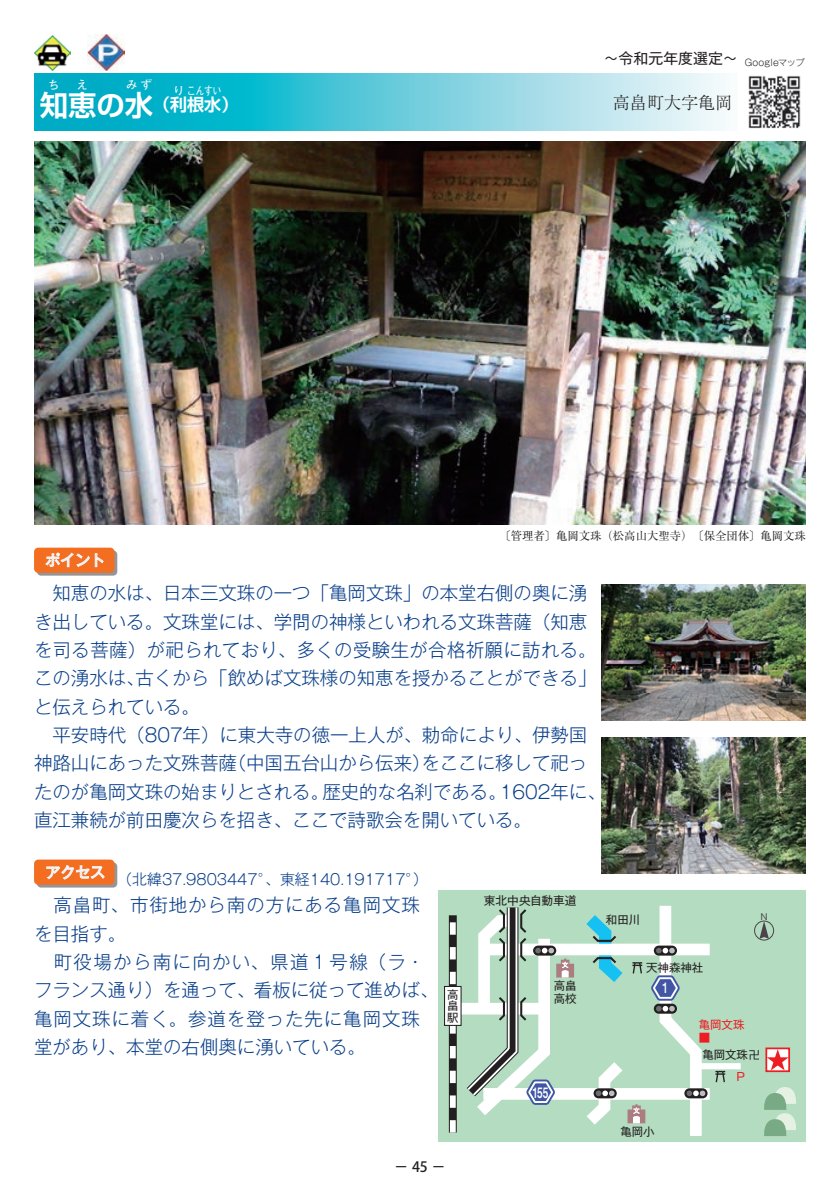
<style>
.page{position:relative;width:840px;height:1191px;background:#fff}
.page>*{position:absolute;margin:0;border:0;box-sizing:border-box;transform-origin:0 0}
.t1{font:700 28.4px "Shin Go Pro De";color:#fff}
.t2{font:300 18.4px/28.4px "Gothic MB101 Pro";color:#083e89}
.t3{font:300 18.4px/28.4px "Gothic MB101 Pro";letter-spacing:.05em;color:#083e89}
.t4{font:300 17px "Ryumin Pro";color:#231f20}
.t5{font:700 17px "Shin Go Pro De";color:#fff}
.t6{font:300 14.8px "Gothic MB101 Pro";color:#083e89}
.t7{font:14.8px "Gothic MB101 Pro";color:#231f20}
.t8{font:14.2px "Midashi Go Pro MB31";color:#fff;scale:.7 1}
.t9{font:500 14.2px "Koz Go Pro";color:#231f20}
.t10{font:11.6px "Gothic MB101 Pro";color:#231f20}
.t11{font:11.4px "Ryumin Pro";color:#231f20}
.t12{font:11.4px/11.4px "Gothic MB101 Pro";color:#231f20;text-align:justify}
.t13{font:700 11.4px "Shin Go Pro De";color:#fff}
.t14{font:11.4px/13.6px "Gothic MB101 Pro";color:#ee1d23}
.t15{font:8.6px "Gothic MB101 Pro";color:#4c4449}
</style>
<div class="page">
<svg style="left:34px;top:74px;width:693px;height:56px;background:#5ecadb"></svg>
<img style="left:748px;top:75px;width:53px;height:54px">
<img style="left:34px;top:142px;width:771px;height:382px">
<img style="left:601px;top:584px;width:204px;height:136px">
<img style="left:601px;top:737px;width:204px;height:136px">
<svg style="left:37px;top:550px;width:80px;height:25px"></svg>
<div style="left:34px;top:547px;width:80px;height:26px;background:#f36e21;border-radius:4px"></div>
<svg style="left:45px;top:552px;width:59px;height:15px"></svg>
<svg style="left:37px;top:862px;width:80px;height:25px"></svg>
<div style="left:34px;top:859px;width:80px;height:25px;background:#f36e21;border-radius:4px"></div>
<svg style="left:46px;top:865px;width:59px;height:14px"></svg>
<div style="left:438px;top:890px;width:367px;height:251px;background:#b3dcc0"></div>
<div style="left:448px;top:915px;width:8px;height:217px;background:#9fc2aa"></div>
<div style="left:765px;top:1047px;width:24px;height:25px;border:2px solid #ee1d23"></div>
<svg style="left:766px;top:1049px;width:22px;height:21px"></svg>
<div style="left:753px;top:920px;width:20px;height:20px;border:1px solid #4c4449;border-radius:50%"></div>
<svg style="left:759px;top:921px;width:9px;height:17px"></svg>
<div style="left:695px;top:1063px;width:45px;height:6px;background:#fff"></div>
<div style="left:444px;top:986px;width:17px;height:39px;background:#fff"></div>
<div style="left:444px;top:986px;width:17px;height:40px;border:1px solid #231f20"></div>
<svg style="left:715px;top:1070px;width:10px;height:13px"></svg>
<svg style="left:749px;top:1050px;width:9px;height:9px"></svg>
<svg style="left:764px;top:1087px;width:32px;height:49px"></svg>
<svg style="left:449px;top:905px;width:258px;height:231px"></svg>
<img style="left:88px;top:34px;width:37px;height:37px">
<img style="left:34px;top:35px;width:37px;height:36px">
<p class="t13" style="left:48px;top:76px;width:13px">ち</p>
<p class="t13" style="left:77px;top:76px;width:13px">え</p>
<p class="t13" style="left:126px;top:76px;width:27px">みず</p>
<h1 class="t1" style="left:40px;top:82px;width:115px">知恵の水</h1>
<p class="t13" style="left:173px;top:81px;width:50px">りこんすい</p>
<p class="t5" style="left:153px;top:91px;width:87px">（利根水）</p>
<p class="t7" style="left:603px;top:46px;width:202px">～令和元年度選定～ <sub>Googleマップ</sub></p>
<p class="t4" style="left:612px;top:89px;width:121px">高畠町大字亀岡</p>
<p class="t11" style="left:499px;top:527px;width:308px">〔管理者〕亀岡文珠（松高山大聖寺）　〔保全団体〕亀岡文珠</p>
<p class="t2" style="left:34px;top:576px;width:573px">　知恵の水は、日本三文珠の一つ「亀岡文珠」の本堂右側の奥に湧き出している。文珠堂には、学問の神様といわれる文珠菩薩（知恵を司る菩薩）が祀られており、多くの受験生が合格祈願に訪れる。この湧水は、古くから「飲めば文珠様の知恵を授かることができる」と伝えられている。<br>　平安時代（807年）に東大寺の徳一上人が、勅命により、伊勢国神路山にあった文殊菩薩（中国五台山から伝来）をここに移して祀ったのが亀岡文珠の始まりとされる。歴史的な名刹である。1602年に、直江兼続が前田慶次らを招き、ここで詩歌会を開いている。</p>
<p class="t6" style="left:117px;top:866px;width:312px">（北緯37.9803447°、東経140.191717°）</p>
<p class="t3" style="left:34px;top:888px;width:405px">　高畠町、市街地から南の方にある亀岡文珠を目指す。<br>　町役場から南に向かい、県道１号線（ラ・フランス通り）を通って、看板に従って進めば、亀岡文珠に着く。参道を登った先に亀岡文珠堂があり、本堂の右側奥に湧いている。</p>
<p class="t12" style="left:447px;top:987px;width:13px">高畠駅</p>
<p class="t9" style="left:394px;top:1158px;width:53px">－45－</p>
<p class="t10" style="left:483px;top:890px;width:94px">東北中央自動車道</p>
<p class="t12" style="left:553px;top:977px;width:24px;line-height:13.6px">高畠高校</p>
<p class="t8" style="left:532px;top:1080px;width:24px">155</p>
<p class="t12" style="left:605px;top:912px;width:36px">和田川</p>
<p class="t15" style="left:759px;top:909px;width:10px">Ｎ</p>
<p class="t12" style="left:646px;top:960px;width:59px">天神森神社</p>
<p class="t8" style="left:662px;top:976px;width:9px">1</p>
<p class="t14" style="left:698px;top:1016px;width:47px">亀岡文珠■</p>
<p class="t12" style="left:702px;top:1047px;width:47px">亀岡文珠</p>
<p class="t14" style="left:736px;top:1068px;width:10px">P</p>
<p class="t12" style="left:620px;top:1124px;width:36px">亀岡小</p>
</div>
